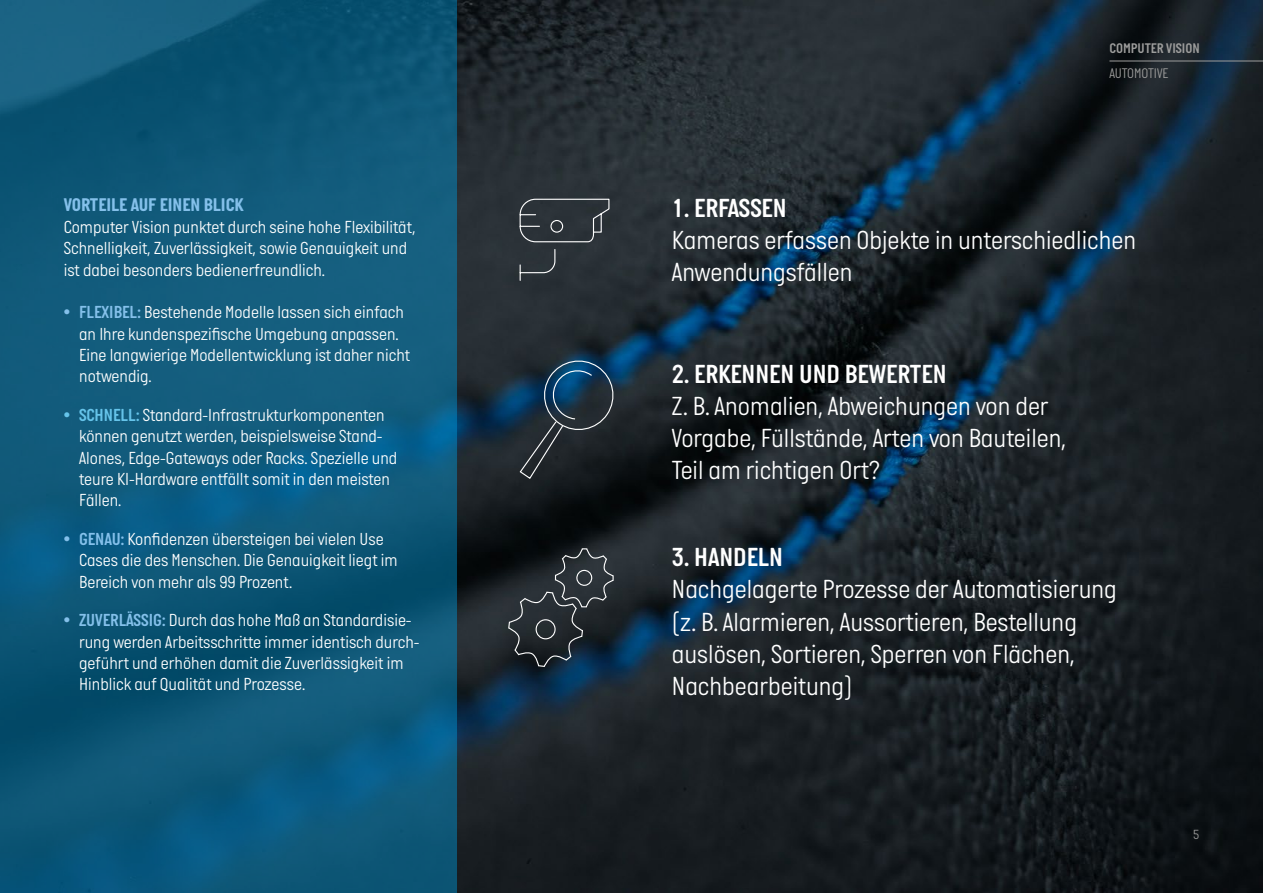
<style>
.page{position:relative;width:1263px;height:893px;background:#fff}
.page>*{position:absolute;margin:0;border:0;box-sizing:border-box;transform-origin:0 0}
.C_Copy{font:300 26.7px/32.1px "Italian Plate No One";color:#fff}
.C_Copy-2{font:26.7px "Italian Plate No One D Bd";color:#fff}
.C_Subhead_innen{font:700 18.75px "Italian Plate No One";color:#84c0ea}
.C_Copy-3{font:300 17.85px/21.3px "Italian Plate No One";color:#fff}
.C_Rubrik_Demi{font:14.25px "Italian Plate No One D Bd";color:#9d9d9c}
.C_Rubrik_Light{font:300 14.25px "Italian Plate No One";color:#9d9d9c}
.t1{font:300 13.5px "Italian Plate No One";color:#9d9d9c}
.s1{font-family:"Italian Plate No One D Bd";font-weight:400;color:#84c0ea}
.s2{font-family:"Italian Plate No One D Bd";font-weight:400;color:#66c4ea}
</style>
<div class="page">
<img style="left:457px;top:0;width:806px;height:893px">
<svg style="left:0;top:0;width:457px;height:893px;background:#0d5879"></svg>
<hr style="left:1109px;top:61px;width:154px;height:1px;background:#9d9d9c">
<svg style="left:519px;top:198px;width:91px;height:84px;background:#373d43"></svg>
<svg style="left:519px;top:355px;width:100px;height:125px;background:#213443"></svg>
<svg style="left:508px;top:549px;width:106px;height:119px;background:#293138"></svg>
<p class="C_Subhead_innen" style="left:64px;top:195px;width:181px">VORTEILE AUF EINEN BLICK</p>
<p class="C_Copy-3" style="left:64px;top:217px;width:353px">Computer Vision punktet durch seine hohe Flexibilität,<br>Schnelligkeit, Zuverlässigkeit, sowie Genauigkeit und ist dabei besonders bedienerfreundlich.</p>
<p class="C_Copy-3" style="left:79px;top:302px;width:332px;text-indent:-15px"><span class="s1">• FLEXIBEL:</span> Bestehende Modelle lassen sich einfach an Ihre kundenspezifische Umgebung anpassen.<br>Eine langwierige Modellentwicklung ist daher nicht notwendig.</p>
<p class="C_Copy-3" style="left:79px;top:405px;width:320px;text-indent:-15px"><span class="s2">• SCHNELL:</span> Standard-Infrastrukturkomponenten können genutzt werden, beispielsweise Stand-- Alones, Edge-Gateways oder Racks. Spezielle und teure KI-Hardware entfällt somit in den meisten Fällen.</p>
<p class="C_Copy-3" style="left:79px;top:529px;width:320px;text-indent:-15px"><span class="s1">• GENAU:</span> Konfidenzen übersteigen bei vielen Use<br>Cases die des Menschen. Die Genauigkeit liegt im<br>Bereich von mehr als 99 Prozent.</p>
<p class="C_Copy-3" style="left:79px;top:610px;width:342px;text-indent:-15px"><span class="s1">• ZUVERLÄSSIG:</span> Durch das hohe Maß an Standardisie&shy;rung werden Arbeitsschritte immer identisch durch&shy;geführt und erhöhen damit die Zuverlässigkeit im Hinblick auf Qualität und Prozesse.</p>
<p class="C_Rubrik_Demi" style="left:1109px;top:41px;width:92px">COMPUTER VISION</p>
<p class="C_Rubrik_Light" style="left:1109px;top:65px;width:60px">AUTOMOTIVE</p>
<p class="C_Copy-2" style="left:672px;top:193px;width:116px">1. ERFASSEN</p>
<p class="C_Copy" style="left:672px;top:225px;width:466px">Kameras erfassen Objekte in unterschiedlichen<br>Anwendungsfällen</p>
<p class="C_Copy-2" style="left:672px;top:359px;width:276px">2. ERKENNEN UND BEWERTEN</p>
<p class="C_Copy" style="left:672px;top:391px;width:396px">Z. B. Anomalien, Abweichungen von der<br>Vorgabe, Füllstände, Arten von Bauteilen,<br>Teil am richtigen Ort?</p>
<p class="C_Copy-2" style="left:672px;top:543px;width:113px">3. HANDELN</p>
<p class="C_Copy" style="left:672px;top:575px;width:446px">Nachgelagerte Prozesse der Automatisierung (z. B. Alarmieren, Aussortieren, Bestellung auslösen, Sortieren, Sperren von Flächen, Nachbearbeitung)</p>
<p class="t1" style="left:1193px;top:827px;width:8px">5</p>
</div>
